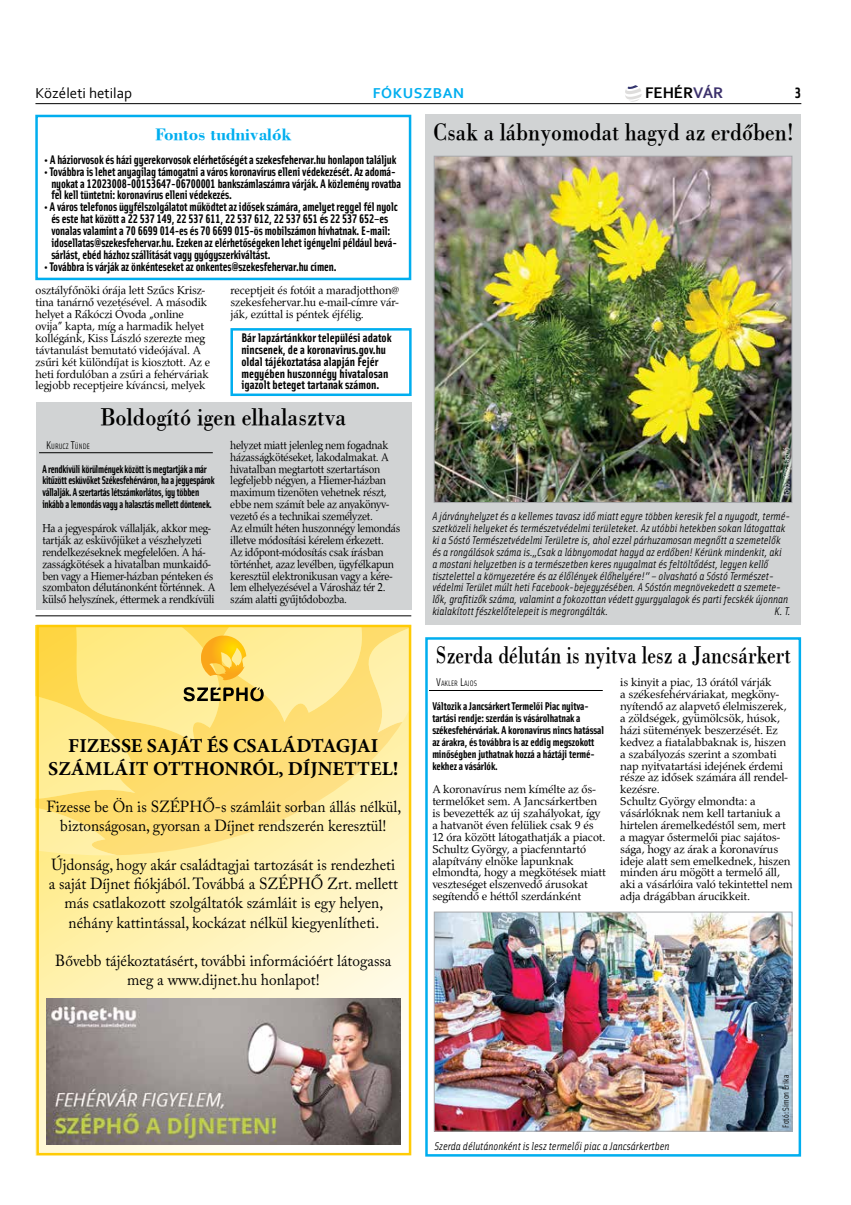
<style>
.page{position:relative;width:851px;height:1205px;background:#fff}
.page>*{position:absolute;margin:0;border:0;box-sizing:border-box;transform-origin:0 0}
.t1{font:25px "Bodoni PFL";color:#000;scale:.79 1}
.t2{font:25px "Bodoni PFL";color:#000;scale:.87 1}
.t3{font:25px "Bodoni PFL";color:#000;scale:.9 1}
.t4{font:700 19.75px/23.6px "Minion Pro";color:#000;text-align:center}
.t5{font:700 17.5px "Bodoni PFL";color:#00aeef}
.t6{font:700 16.12px "Corbel";color:#000}
.t7{font:16px/19.2px "Adobe Caslon Pro";color:#000;text-align:center;scale:.95 1}
.t8{font:15px "Corbel";color:#000}
.t9{font:700 15px "Corbel";letter-spacing:.04em;color:#00aeef}
.t10{font:700 15px "Solex";color:#000}
.t11{font:700 12.5px/11.9px "Solex";letter-spacing:-.01em;color:#000;scale:.95 1}
.t12{font:700 12.5px/11.9px "Solex";letter-spacing:-.01em;color:#000}
.t13{font:11.88px/11.9px "Palladius";letter-spacing:-.01em;color:#000}
.t14{font:11.88px/11.9px "Palladius";letter-spacing:-.01em;color:#000;scale:.9 1}
.t15{font:11.88px/11.9px "Palladius";letter-spacing:-.01em;color:#000;scale:.96 1}
.t16{font:italic 11.25px/11.9px "Solex";color:#000}
.t17{font:700 11.25px/11.9px "Solex";letter-spacing:-.01em;color:#000}
.t18{font:700 11.25px/11.9px "Solex";letter-spacing:-.01em;color:#000;scale:.88 1}
.t19{font:8.75px "Solex";color:#000}
.t20{font:8.75px "Solex";color:#fff}
.t21{font:7.88px "Solex";color:#000}
.s1{color:#3c316c}
.s2{font-size:11.25px}
</style>
<div class="page">
<hr style="left:35px;top:103px;width:766px;height:1px;background:#000">
<svg style="left:625px;top:85px;width:16px;height:17px"></svg>
<div style="left:425px;top:637px;width:376px;height:519px;border:2px solid #00aeef"></div>
<div style="left:36px;top:402px;width:375px;height:207px;background:#d1d3d4"></div>
<div style="left:230px;top:328px;width:181px;height:68px;border:2px solid #00aeef"></div>
<div style="left:35px;top:115px;width:376px;height:165px;border:2px solid #00aeef"></div>
<hr style="left:429px;top:690px;width:173px;height:1px;background:#000">
<hr style="left:39px;top:452px;width:174px;height:1px;background:#000">
<img style="left:436px;top:914px;width:354px;height:215px">
<div style="left:434px;top:912px;width:358px;height:219px;border:1px solid #a7a9ac"></div>
<div style="left:425px;top:115px;width:376px;height:510px;background:#d1d3d4"></div>
<img style="left:436px;top:158px;width:354px;height:343px">
<div style="left:434px;top:156px;width:358px;height:347px;border:1px solid #a7a9ac"></div>
<svg style="left:35px;top:625px;width:373px;height:530px;background:#fef2b8"></svg>
<svg style="left:36px;top:625px;width:375px;height:230px;background:#fce384"></svg>
<img style="left:46px;top:998px;width:354px;height:147px">
<hr style="left:35px;top:615px;width:376px;height:1px;background:#000">
<h3 class="t6" style="left:645px;top:83px;width:80px">FEHÉR<span class="s1">VÁR</span></h3>
<p class="t8" style="left:35px;top:84px;width:98px">Közéleti hetilap</p>
<p class="t9" style="left:372px;top:84px;width:93px">FÓKUSZBAN</p>
<p class="t10" style="left:794px;top:83px;width:8px">3</p>
<h3 class="t5" style="left:155px;top:122px;width:137px">Fontos tudnivalók</h3>
<p class="t12" style="left:44px;top:153px;width:353px">• A háziorvosok és házi gyerekorvosok elérhetőségét a szekesfehervar.hu honlapon találjuk</p>
<p class="t11" style="left:51px;top:165px;width:370px;text-indent:-7px">• Továbbra is lehet anyagilag támogatni a város koronavírus elleni védekezését. Az adomá&shy;nyokat a 12023008-00153647-06700001 bankszámlaszámra várják. A közlemény rovatba fel kell tüntetni: koronavírus elleni védekezés.</p>
<p class="t11" style="left:51px;top:200px;width:366px;text-indent:-7px">• A város telefonos ügyfélszolgálatot működtet az idősek számára, amelyet reggel fél nyolc és este hat között a 22 537 149, 22 537 611, 22 537 612, 22 537 651 és 22 537 652–es vonalas valamint a 70 6699 014-es és 70 6699 015-ös mobilszámon hívhatnak. E-mail: idosellatas@szekesfehervar.hu. Ezeken az elérhetőségeken lehet igényelni például bevá&shy;sárlást, ebéd házhoz szállítását vagy gyógyszerkiváltást.</p>
<p class="t11" style="left:44px;top:260px;width:309px">• Továbbra is várják az önkénteseket az onkentes@szekesfehervar.hu címen.</p>
<p class="t15" style="left:36px;top:285px;width:183px">osztályfőnöki órája lett Szűcs Krisz&shy;tina tanárnő vezetésével. A második helyet a Rákóczi Óvoda „online ovija” kapta, míg a harmadik helyet kollégánk, Kiss László szerezte meg távtanulást bemutató videójával. A zsűri két különdíjat is kiosztott. Az e heti fordulóban a zsűri a fehérváriak legjobb receptjeire kíváncsi, melyek</p>
<p class="t15" style="left:230px;top:285px;width:177px;text-align:justify">receptjeit és fotóit a maradjotthon@ szekesfehervar.hu e-mail-címre vár&shy;ják, ezúttal is péntek éjfélig.</p>
<p class="t12" style="left:241px;top:331px;width:152px">Bár lapzártánkkor települési adatok nincsenek, de a koronavirus.gov.hu oldal tájékoztatása alapján Fejér megyében huszonnégy hivatalosan igazolt beteget tartanak számon.</p>
<h1 class="t3" style="left:100px;top:400px;width:275px">Boldogító igen elhalasztva</h1>
<p class="t21" style="left:46px;top:441px;width:45px"><span class="s2">K</span>URUCZ <span class="s2">T</span>ÜNDE</p>
<p class="t18" style="left:42px;top:462px;width:197px">A rendkívüli körülmények között is megtartják a már kitűzött esküvőket Székesfehérváron, ha a jegyespárok vállalják. A szertartás létszámkorlátos, így többen inkább a lemondás vagy a halasztás mellett döntenek.</p>
<p class="t14" style="left:42px;top:522px;width:194px">Ha a jegyespárok vállalják, akkor meg&shy;tartják az esküvőjüket a vészhelyzeti rendelkezéseknek megfelelően. A há&shy;zasságkötések a hivatalban munkaidő&shy;ben vagy a Hiemer-házban pénteken és szombaton délutánonként történnek. A külső helyszínek, éttermek a rendkívüli</p>
<p class="t14" style="left:230px;top:439px;width:190px">helyzet miatt jelenleg nem fogadnak házasságkötéseket, lakodalmakat. A hivatalban megtartott szertartáson legfeljebb négyen, a Hiemer-házban maximum tizenöten vehetnek részt, ebbe nem számít bele az anyakönyv&shy;vezető és a technikai személyzet.<br>Az elmúlt héten huszonnégy lemondás illetve módosítási kérelem érkezett.<br>Az időpont-módosítás csak írásban történhet, azaz levélben, ügyfélkapun keresztül elektronikusan vagy a kére&shy;lem elhelyezésével a Városház tér 2. szám alatti gyűjtődobozba.</p>
<h2 class="t4" style="left:48px;top:733px;width:351px">FIZESSE SAJÁT ÉS CSALÁDTAGJAI<br>SZÁMLÁIT OTTHONRÓL, DÍJNETTEL!</h2>
<h3 class="t7" style="left:46px;top:797px;width:375px">Fizesse be Ön is SZÉPHŐ-s számláit sorban állás nélkül, biztonságosan, gyorsan a Díjnet rendszerén keresztül!</h3>
<h3 class="t7" style="left:49px;top:855px;width:369px">Újdonság, hogy akár családtagjai tartozását is rendezheti a saját Díjnet fiókjából. Továbbá a SZÉPHŐ Zrt. mellett más csatlakozott szolgáltatók számláit is egy helyen, néhány kattintással, kockázat nélkül kiegyenlítheti.</h3>
<h3 class="t7" style="left:55px;top:951px;width:355px">Bővebb tájékoztatásért, további információért látogassa meg a www.dijnet.hu honlapot!</h3>
<h1 class="t2" style="left:433px;top:115px;width:416px">Csak a lábnyomodat hagyd az erdőben!</h1>
<p class="t20" style="left:780px;top:496px;width:51px;rotate:-90deg">Fotó: Kiss László</p>
<p class="t16" style="left:432px;top:510px;width:359px">A járványhelyzet és a kellemes tavasz idő miatt egyre többen keresik fel a nyugodt, termé&shy;szetközeli helyeket és természetvédelmi területeket. Az utóbbi hetekben sokan látogattak ki a Sóstó Természetvédelmi Területre is, ahol ezzel párhuzamosan megnőtt a szemetelők és a rongálások száma is.„Csak a lábnyomodat hagyd az erdőben! Kérünk mindenkit, aki<br>a mostani helyzetben is a természetben keres nyugalmat és feltöltődést, legyen kellő tisztelettel a környezetére és az élőlények élőhelyére!” – olvasható a Sóstó Természet&shy;védelmi Terület múlt heti Facebook-bejegyzésében. A Sóstón megnövekedett a szemete&shy;lők, grafitizők száma, valamint a fokozottan védett gyurgyalagok és parti fecskék újonnan kialakított fészkelőtelepeit is megrongálták.</p>
<p class="t16" style="left:774px;top:605px;width:18px">K. T.</p>
<h1 class="t1" style="left:435px;top:637px;width:451px">Szerda délután is nyitva lesz a Jancsárkert</h1>
<p class="t21" style="left:436px;top:679px;width:42px"><span class="s2">V</span>AKLER <span class="s2">L</span>AJOS</p>
<p class="t17" style="left:432px;top:700px;width:173px">Változik a Jancsárkert Termelői Piac nyitva&shy;tartási rendje: szerdán is vásárolhatnak a székesfehérváriak. A koronavírus nincs hatással az árakra, és továbbra is az eddig megszokott minőségben juthatnak hozzá a háztáji termé&shy;kekhez a vásárlók.</p>
<p class="t13" style="left:432px;top:783px;width:175px">A koronavírus nem kímélte az ős&shy;termelőket sem. A Jancsárkertben is bevezették az új szahályokat, így a hatvanöt éven felüliek csak 9 és 12 óra között látogathatják a piacot.<br>Schultz György, a piacfenntartó alapítvány elnöke lapunknak elmondta, hogy a megkötések miatt veszteséget elszenvedő árusokat segítendő e héttől szerdánként</p>
<p class="t13" style="left:620px;top:676px;width:174px">is kinyit a piac, 13 órától várják<br>a székesfehérváriakat, megkön - nyítendő az alapvető élelmiszerek, a zöldségek, gyümölcsök, húsok, házi sütemények beszerzését. Ez kedvez a fiatalabbaknak is, hiszen a szabályozás szerint a szombati nap nyitvatartási idejének érdemi része az idősek számára áll rendel&shy;kezésre.<br>Schultz György elmondta: a vásárlóknak nem kell tartaniuk a hirtelen áremelkedéstől sem, mert a magyar őstermelői piac sajátos&shy;sága, hogy az árak a koronavírus ideje alatt sem emelkednek, hiszen minden áru mögött a termelő áll, aki a vásárlóira való tekintettel nem adja drágábban árucikkeit.</p>
<p class="t16" style="left:434px;top:1139px;width:236px">Szerda délutánonként is lesz termelői piac a Jancsárkertben</p>
<p class="t19" style="left:780px;top:1127px;width:54px;rotate:-90deg">Fotó: Simon Erika</p>
</div>
